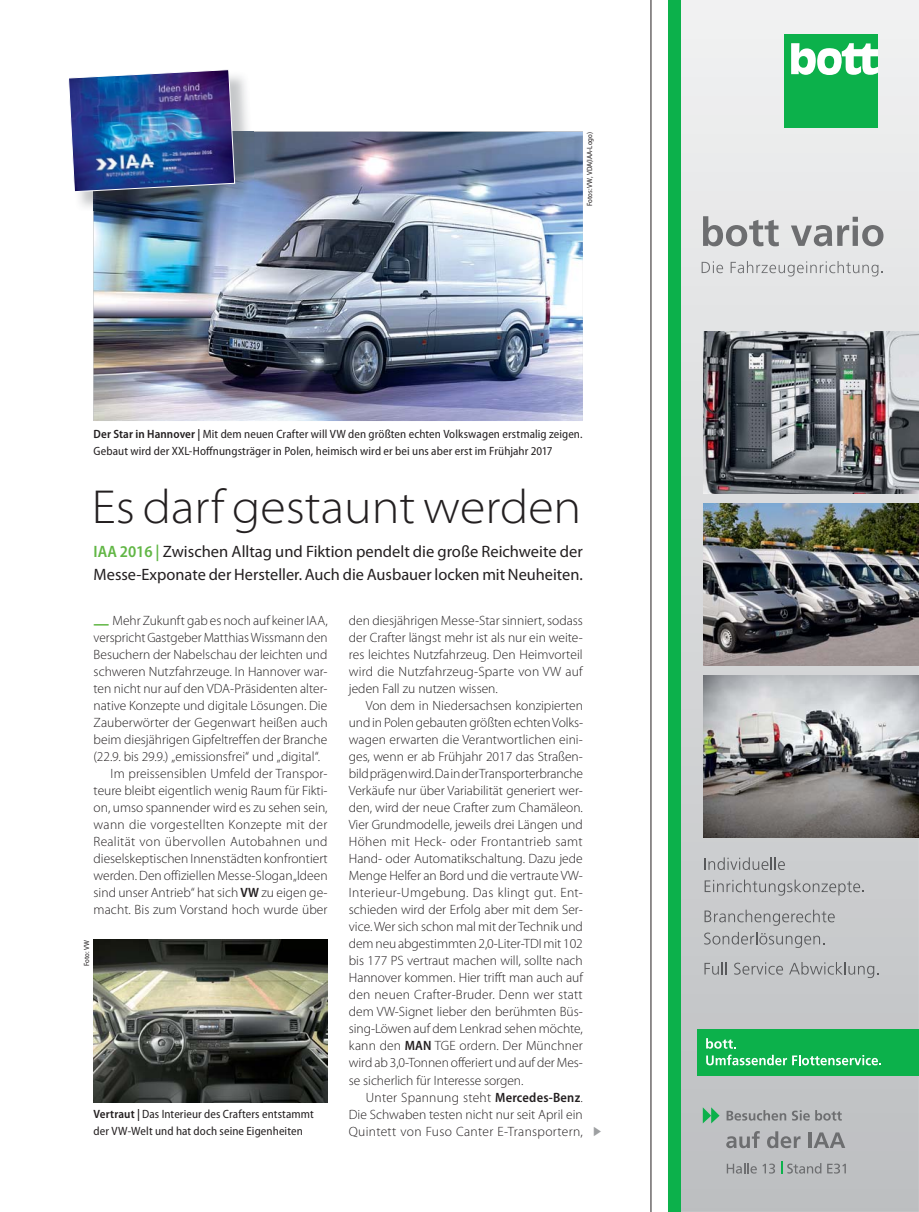
<style>
.page{position:relative;width:919px;height:1212px;background:#fff}
.page>*{position:absolute;margin:0;border:0;box-sizing:border-box;transform-origin:0 0}
.t1{font:300 semi-expanded 48px "Myriad Pro";color:#231f20}
.t2{font:16.5px/22.5px "Myriad Pro";color:#231f20}
.t3{font:300 13.5px/17px "Myriad Pro";color:#231f20;text-align:justify}
.t4{font:300 13.5px "Myriad Pro";letter-spacing:.02em;color:#231f20}
.t5{font:semi-condensed 12px/17px "Myriad Pro";letter-spacing:.01em;color:#231f20}
.t6{font:semi-condensed 7.5px "Myriad Pro";color:#231f20}
.s1{font-weight:600}
.s2{font-weight:600;font-stretch:semi-condensed;color:#61b645}
.s3{font-weight:600;font-stretch:semi-condensed}
</style>
<div class="page">
<hr style="left:650px;top:0;width:1px;height:1212px;background:#231f20">
<svg style="left:680px;top:0;width:238px;height:1212px;background:#d4d7d7"></svg>
<svg style="left:704px;top:857px;width:80px;height:13px"></svg>
<svg style="left:704px;top:879px;width:160px;height:17px;background:#b8b9bb"></svg>
<svg style="left:704px;top:910px;width:130px;height:16px;background:#b5b7b8"></svg>
<svg style="left:704px;top:932px;width:120px;height:16px;background:#b4b6b8"></svg>
<svg style="left:704px;top:962px;width:22px;height:13px"></svg>
<svg style="left:734px;top:962px;width:49px;height:13px"></svg>
<svg style="left:789px;top:962px;width:89px;height:16px"></svg>
<div style="left:697px;top:1029px;width:221px;height:46px;background:#0cb14b"></div>
<svg style="left:706px;top:1038px;width:175px;height:27px"></svg>
<div style="left:784px;top:34px;width:93px;height:94px;background:#0cb14b"></div>
<svg style="left:791px;top:43px;width:86px;height:32px"></svg>
<svg style="left:703px;top:216px;width:75px;height:30px;background:#b4b4b5"></svg>
<svg style="left:790px;top:217px;width:93px;height:29px;background:#bbbcbd"></svg>
<svg style="left:701px;top:261px;width:22px;height:12px"></svg>
<svg style="left:730px;top:261px;width:153px;height:15px;background:#d1d2d3"></svg>
<div style="left:668px;top:0;width:12px;height:1212px;background:#0cb14b"></div>
<img style="left:703px;top:675px;width:215px;height:162px">
<img style="left:703px;top:332px;width:215px;height:162px">
<img style="left:703px;top:503px;width:215px;height:163px">
<svg style="left:702px;top:1107px;width:17px;height:16px"></svg>
<svg style="left:726px;top:1110px;width:83px;height:10px"></svg>
<svg style="left:815px;top:1110px;width:26px;height:10px"></svg>
<svg style="left:726px;top:1131px;width:33px;height:17px"></svg>
<svg style="left:767px;top:1131px;width:33px;height:17px"></svg>
<hr style="left:808px;top:1132px;width:3px;height:16px;background:#6d6e70">
<svg style="left:813px;top:1132px;width:32px;height:16px"></svg>
<svg style="left:726px;top:1163px;width:30px;height:10px"></svg>
<svg style="left:762px;top:1161px;width:59px;height:12px"></svg>
<svg style="left:827px;top:1163px;width:18px;height:10px"></svg>
<img style="left:94px;top:132px;width:489px;height:289px">
<img style="left:79px;top:76px;width:175px;height:135px">
<img style="left:94px;top:132px;width:160px;height:79px">
<img style="left:68px;top:69px;width:167px;height:124px">
<img style="left:94px;top:940px;width:233px;height:162px">
<p class="t6" style="left:586px;top:206px;width:75px;rotate:-90deg">Fotos: VW, VDA(IAA-Logo)</p>
<p class="t5" style="left:94px;top:427px;width:490px"><span class="s1">Der Star in Hannover |</span> Mit dem neuen Crafter will VW den größten echten Volkswagen erstmalig zeigen.<br>Gebaut wird der XXL-Hoffnungsträger in Polen, heimisch wird er bei uns aber erst im Frühjahr 2017</p>
<h1 class="t1" style="left:92px;top:489px;width:491px">Es darf gestaunt werden</h1>
<p class="t2" style="left:94px;top:542px;width:491px"><span class="s2">IAA 2016 |</span> Zwischen Alltag und Fiktion pendelt die große Reichweite der<br>Messe-Exponate der Hersteller. Auch die Ausbauer locken mit Neuheiten.</p>
<p class="t3" style="left:113px;top:613px;width:217px">Mehr Zukunft gab es noch auf keiner IAA,</p>
<p class="t3" style="left:94px;top:630px;width:235px">verspricht Gastgeber Matthias Wissmann den</p>
<p class="t3" style="left:94px;top:647px;width:235px">Besuchern der Nabelschau der leichten und</p>
<p class="t3" style="left:94px;top:664px;width:235px">schweren Nutzfahrzeuge. In Hannover war-</p>
<p class="t3" style="left:94px;top:681px;width:235px">ten nicht nur auf den VDA-Präsidenten alter-</p>
<p class="t3" style="left:94px;top:698px;width:235px">native Konzepte und digitale Lösungen. Die</p>
<p class="t3" style="left:94px;top:715px;width:235px">Zauberwörter der Gegenwart heißen auch</p>
<p class="t3" style="left:94px;top:733px;width:235px">beim diesjährigen Gipfeltreffen der Branche</p>
<p class="t3" style="left:94px;top:750px;width:228px">(22.9. bis 29.9.) „emissionsfrei“ und „digital“.</p>
<p class="t3" style="left:111px;top:767px;width:218px">Im preissensiblen Umfeld der Transpor-</p>
<p class="t3" style="left:94px;top:784px;width:235px">teure bleibt eigentlich wenig Raum für Fikti-</p>
<p class="t3" style="left:94px;top:801px;width:235px">on, umso spannender wird es zu sehen sein,</p>
<p class="t4" style="left:94px;top:820px;width:235px">wann die vorgestellten Konzepte mit der</p>
<p class="t4" style="left:94px;top:837px;width:235px">Realität von übervollen Autobahnen und</p>
<p class="t3" style="left:94px;top:852px;width:236px">dieselskeptischen Innenstädten konfrontiert</p>
<p class="t3" style="left:94px;top:869px;width:235px">werden. Den offiziellen Messe-Slogan „Ideen</p>
<p class="t3" style="left:94px;top:886px;width:235px">sind unser Antrieb“ hat sich <span class="s3">VW</span> zu eigen ge-</p>
<p class="t3" style="left:94px;top:903px;width:235px">macht. Bis zum Vorstand hoch wurde über</p>
<p class="t3" style="left:349px;top:613px;width:235px">den diesjährigen Messe-Star sinniert, sodass der Crafter längst mehr ist als nur ein weite&shy;res leichtes Nutzfahrzeug. Den Heimvorteil wird die Nutzfahrzeug-Sparte von VW auf jeden Fall zu nutzen wissen.</p>
<p class="t3" style="left:349px;top:698px;width:236px;text-indent:17px">Von dem in Niedersachsen konzipierten und in Polen gebauten größten echten Volks&shy;wagen erwarten die Verantwortlichen eini&shy;ges, wenn er ab Frühjahr 2017 das Straßen&shy;bild prägen wird. Da in der Transporterbranche Verkäufe nur über Variabilität generiert wer&shy;den, wird der neue Crafter zum Chamäleon.<br>Vier Grundmodelle, jeweils drei Längen und Höhen mit Heck- oder Frontantrieb samt Hand- oder Automatikschaltung. Dazu jede Menge Helfer an Bord und die vertraute VW-Interieur-Um gebung. Das klingt gut. Ent&shy;schieden wird der Erfolg aber mit dem Ser&shy;vice. Wer sich schon mal mit der Technik und dem neu abgestimmten 2,0-Liter-TDI mit 102 bis 177 PS vertraut machen will, sollte nach Hannover kommen. Hier trifft man auch auf den neuen Crafter-Bruder. Denn wer statt dem VW-Signet lieber den berühmten Büs&shy;sing-Löwen auf dem Lenkrad sehen möchte, kann den <span class="s3">MAN</span> TGE ordern. Der Münchner wird ab 3,0-Tonnen offeriert und auf der Mes&shy;se sicherlich für Interesse sorgen.</p>
<p class="t3" style="left:349px;top:1090px;width:235px;text-indent:17px">Unter Spannung steht <span class="s3">Mercedes-Benz</span>.<br>Die Schwaben testen nicht nur seit April ein Quintett von Fuso Canter E-Transportern,</p>
<p class="t6" style="left:84px;top:966px;width:27px;rotate:-90deg">Foto: VW</p>
<p class="t5" style="left:94px;top:1107px;width:222px"><span class="s1">Vertraut |</span> Das Interieur des Crafters entstammt der VW-Welt und hat doch seine Eigenheiten</p>
</div>
